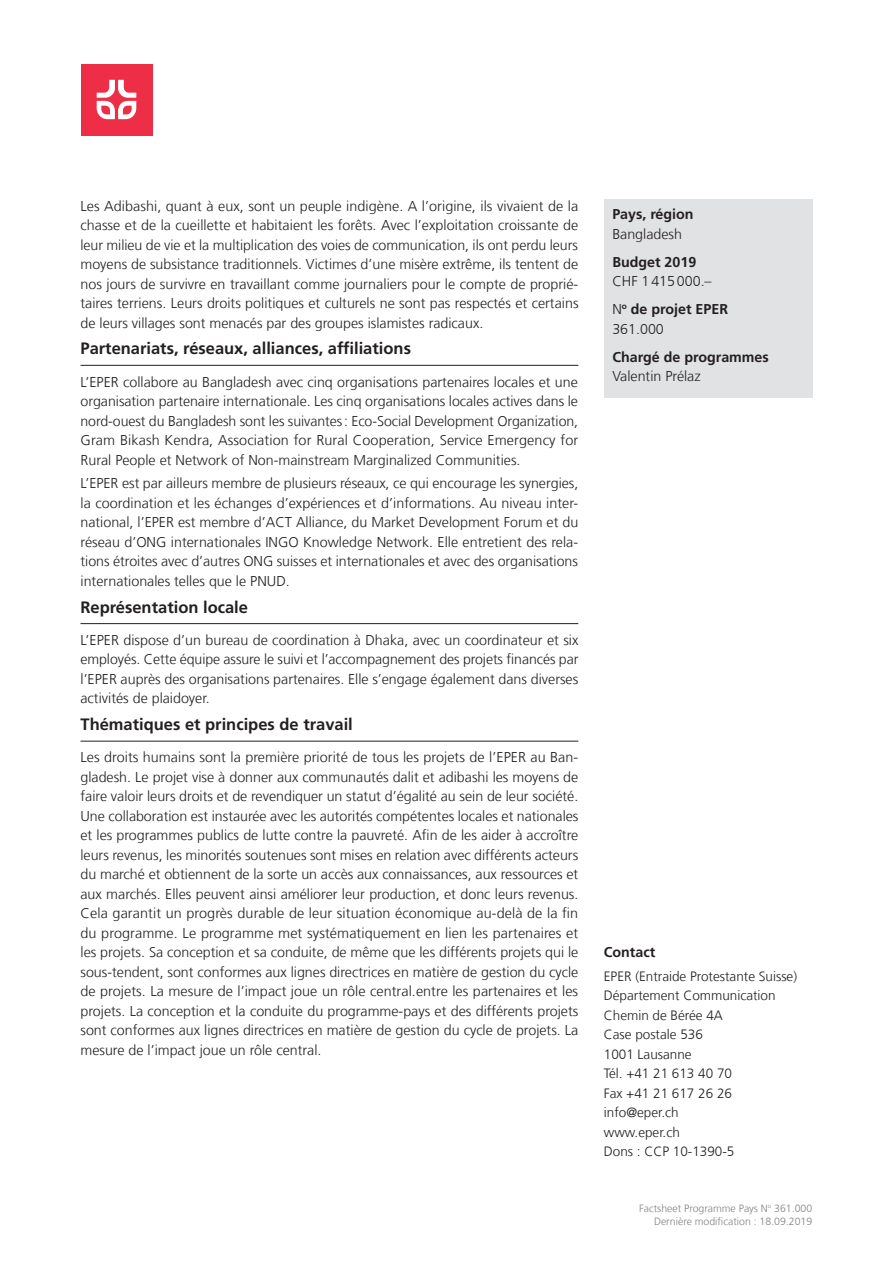
<style>
.page{position:relative;width:893px;height:1263px;background:#fff}
.page>*{position:absolute;margin:0;border:0;box-sizing:border-box;transform-origin:0 0}
.t1{font:700 16.5px "Frutiger LT Com";color:#231f20}
.t2{font:300 14.25px/19.5px "Frutiger LT Com";color:#231f20;text-align:justify}
.t3{font:700 14.25px "Frutiger LT Com";color:#231f20}
.t4{font:300 13.5px/19.5px "Frutiger LT Com";color:#231f20}
.t5{font:300 10.5px/12.6px "Frutiger LT Com";color:#808285;text-align:right}
.s1{font-weight:700}
</style>
<div class="page">
<hr style="left:81px;top:365px;width:497px;height:1px;background:#231f20">
<hr style="left:81px;top:623px;width:497px;height:1px;background:#231f20">
<hr style="left:81px;top:741px;width:497px;height:1px;background:#231f20">
<div style="left:604px;top:200px;width:208px;height:198px;background:#e1e2e4"></div>
<div style="left:81px;top:64px;width:71px;height:71px;background:#ee2d46"></div>
<svg style="left:97px;top:80px;width:39px;height:39px"></svg>
<p class="t2" style="left:81px;top:196px;width:500px">Les Adibashi, quant à eux, sont un peuple indigène. A l’origine, ils vivaient de la chasse et de la cueillette et habitaient les forêts. Avec l’exploitation croissante de leur milieu de vie et la multiplication des voies de communication, ils ont perdu leurs moyens de subsistance traditionnels. Victimes d’une misère extrême, ils tentent de nos jours de survivre en travaillant comme journaliers pour le compte de proprié&shy;taires terriens. Leurs droits politiques et culturels ne sont pas respectés et certains de leurs villages sont menacés par des groupes islamistes radicaux.</p>
<p class="t1" style="left:81px;top:339px;width:332px">Partenariats, réseaux, alliances, affiliations</p>
<p class="t2" style="left:81px;top:372px;width:499px">L’EPER collabore au Bangladesh avec cinq organisations partenaires locales et une organisation partenaire internationale. Les cinq organisations locales actives dans le nord-ouest du Bangladesh sont les suivantes: Eco-Social Development Organization, Gram Bikash Kendra, Association for Rural Cooperation, Service Emergency for Rural People et Network of Non-mainstream Marginalized Communities.</p>
<p class="t2" style="left:81px;top:474px;width:499px">L’EPER est par ailleurs membre de plusieurs réseaux, ce qui encourage les synergies, la coordination et les échanges d’expériences et d’informations. Au niveau inter&shy;national, l’EPER est membre d’ACT Alliance, du Market Development Forum et du réseau d’ONG internationales INGO Knowledge Network. Elle entretient des rela&shy;tions étroites avec d’autres ONG suisses et internationales et avec des organisations internationales telles que le PNUD.</p>
<p class="t1" style="left:81px;top:597px;width:169px">Représentation locale</p>
<p class="t2" style="left:81px;top:630px;width:499px">L’EPER dispose d’un bureau de coordination à Dhaka, avec un coordinateur et six employés. Cette équipe assure le suivi et l’accompagnement des projets financés par l’EPER auprès des organisations partenaires. Elle s’engage également dans diverses activités de plaidoyer.</p>
<p class="t1" style="left:81px;top:715px;width:274px">Thématiques et principes de travail</p>
<p class="t2" style="left:81px;top:748px;width:499px">Les droits humains sont la première priorité de tous les projets de l’EPER au Ban&shy;gladesh. Le projet vise à donner aux communautés dalit et adibashi les moyens de faire valoir leurs droits et de revendiquer un statut d’égalité au sein de leur société.<br>Une collaboration est instaurée avec les autorités compétentes locales et nationales et les programmes publics de lutte contre la pauvreté. Afin de les aider à accroître leurs revenus, les minorités soutenues sont mises en relation avec différents acteurs du marché et obtiennent de la sorte un accès aux connaissances, aux ressources et aux marchés. Elles peuvent ainsi améliorer leur production, et donc leurs revenus.<br>Cela garantit un progrès durable de leur situation économique au-delà de la fin du programme. Le programme met systématiquement en lien les partenaires et les projets. Sa conception et sa conduite, de même que les différents projets qui le sous-tendent, sont conformes aux lignes directrices en matière de gestion du cycle de projets. La mesure de l’impact joue un rôle central.entre les partenaires et les projets. La conception et la conduite du programme-pays et des différents projets sont conformes aux lignes directrices en matière de gestion du cycle de projets. La mesure de l’impact joue un rôle central.</p>
<p class="t3" style="left:612px;top:206px;width:83px">Pays, région</p>
<p class="t2" style="left:612px;top:224px;width:71px">Bangladesh</p>
<p class="t3" style="left:612px;top:253px;width:85px">Budget 2019</p>
<p class="t2" style="left:612px;top:267px;width:117px;line-height:28px">CHF 1415000.–<br>N<sup>o</sup> <span class="s1">de projet EPER</span></p>
<p class="t2" style="left:612px;top:319px;width:53px">361.000</p>
<p class="t3" style="left:612px;top:348px;width:158px">Chargé de programmes</p>
<p class="t2" style="left:612px;top:366px;width:90px">Valentin Prélaz</p>
<p class="t3" style="left:604px;top:943px;width:53px">Contact</p>
<p class="t4" style="left:604px;top:966px;width:195px">EPER (Entraide Protestante Suisse)<br>Département Communication<br>Chemin de Bérée 4A<br>Case postale 536<br>1001 Lausanne<br>Tél. +41 21 613 40 70<br>Fax +41 21 617 26 26 info@eper.ch<br>www.eper.ch<br>Dons : CCP 10-1390-5</p>
<p class="t5" style="left:639px;top:1202px;width:174px">Factsheet Programme Pays N<sup>o</sup> 361.000<br>Dernière modification : 18.09.2019</p>
</div>
